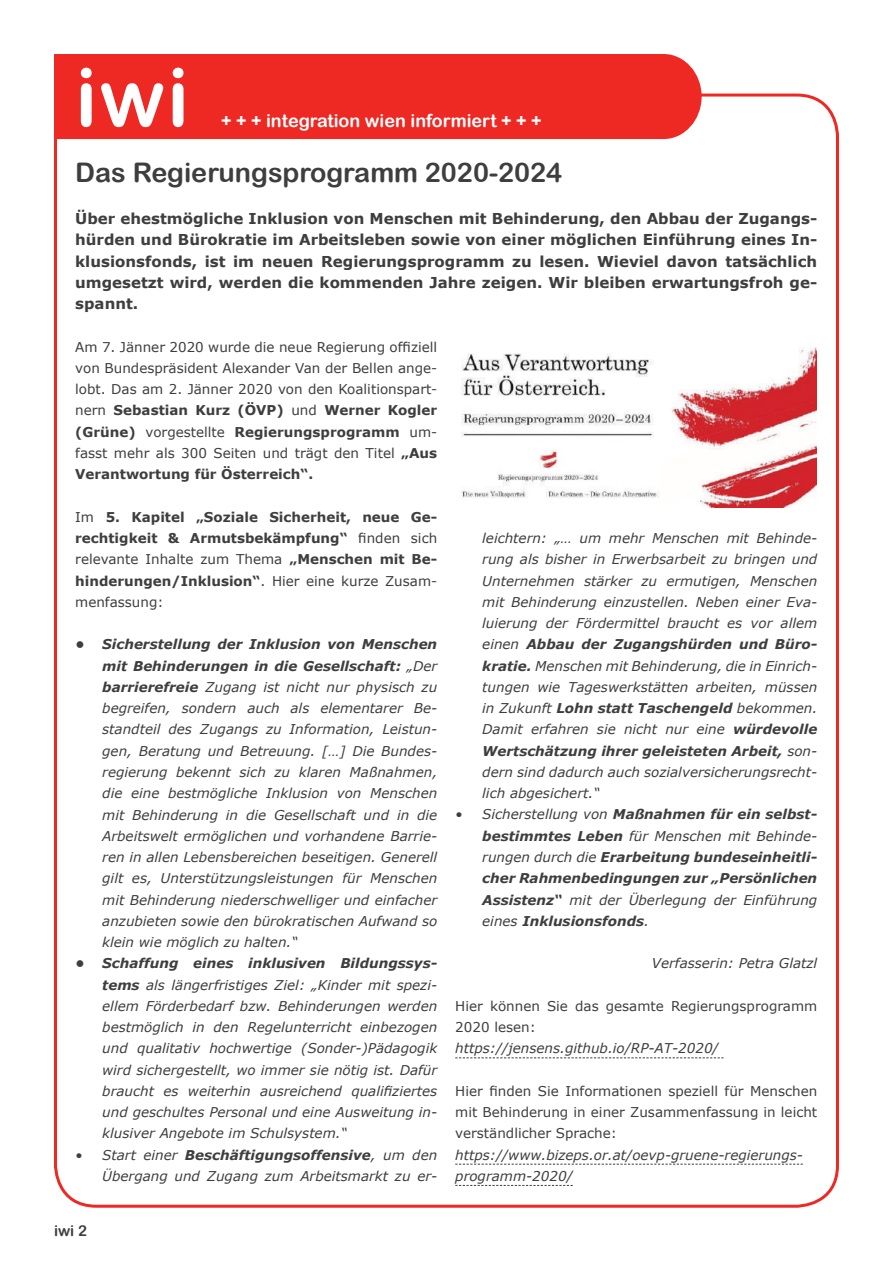
<style>
.page{position:relative;width:893px;height:1263px;background:#fff}
.page>*{position:absolute;margin:0;border:0;box-sizing:border-box;transform-origin:0 0}
.t1{font:81px "Arial Rounded MT Bold";color:#fff}
.t2{font:27px "Arial Rounded MT Bold";color:#3e3e3f}
.t3{font:18px "Arial Rounded MT Bold";color:#fff}
.t4{font:700 15px/21.3px "Verdana";color:#3e3e3f;text-align:justify}
.t5{font:15px "Arial Rounded MT Bold";color:#3e3e3f}
.t6{font:italic 13.5px/21.3px "Verdana";color:#3e3e3f;text-align:justify}
.t7{font:13.5px/21.3px "Verdana";color:#3e3e3f;text-align:justify}
.t8{font:italic 700 13.5px/21.3px "Verdana";color:#3e3e3f;text-align:justify}
.t9{font:700 13.5px/21.3px "Verdana";color:#3e3e3f;text-align:justify}
.s1{font-weight:700}
.s2{font-weight:400}
</style>
<div class="page">
<div style="left:54px;top:54px;width:648px;height:85px;background:#ee2823"></div>
<svg style="left:455px;top:1057px;width:268px;height:1px"></svg>
<svg style="left:455px;top:1164px;width:348px;height:1px"></svg>
<svg style="left:455px;top:1185px;width:118px;height:1px"></svg>
<img style="left:461px;top:347px;width:355px;height:160px">
<h1 class="t1" style="left:75px;top:50px;width:115px">iwi</h1>
<h3 class="t3" style="left:221px;top:110px;width:322px">+ + + integration wien informiert + + +</h3>
<h2 class="t2" style="left:75px;top:156px;width:488px">Das Regierungsprogramm 2020-2024</h2>
<p class="t4" style="left:75px;top:208px;width:743px">Über ehestmögliche Inklusion von Menschen mit Behinderung, den Abbau der Zugangs&shy;hürden und Bürokratie im Arbeitsleben sowie von einer möglichen Einführung eines In&shy;klusionsfonds, ist im neuen Regierungsprogramm zu lesen. Wieviel davon tatsächlich umgesetzt wird, werden die kommenden Jahre zeigen. Wir bleiben erwartungsfroh ge&shy;spannt.</p>
<p class="t7" style="left:75px;top:336px;width:364px">Am 7. Jänner 2020 wurde die neue Regierung offiziell von Bundespräsident Alexander Van der Bellen ange&shy;lobt. Das am 2. Jänner 2020 von den Koalitionspart&shy;nern <span class="s1">Sebastian Kurz (ÖVP)</span> und <span class="s1">Werner Kogler (Grüne)</span> vorgestellte <span class="s1">Regierungsprogramm</span> um&shy;fasst mehr als 300 Seiten und trägt den Titel <span class="s1">„Aus Verantwortung für Österreich“.</span></p>
<p class="t9" style="left:75px;top:506px;width:363px"><span class="s2">Im</span> 5. Kapitel „Soziale Sicherheit, neue Ge&shy;rechtigkeit &amp; Armutsbekämpfung“ <span class="s2">finden sich relevante Inhalte zum Thema</span> „Menschen mit Be&shy;hinderungen/Inklusion“<span class="s2">. Hier eine kurze Zusam&shy;menfassung:</span></p>
<p class="t6" style="left:102px;top:634px;width:337px;text-indent:-27px"><span class="s1">• Sicherstellung der Inklusion von Menschen mit Behinderungen in die Gesellschaft:</span> „Der <span class="s1">barrierefreie</span> Zugang ist nicht nur physisch zu begreifen, sondern auch als elementarer Be&shy;standteil des Zugangs zu Information, Leistun&shy;gen, Beratung und Betreuung. […] Die Bundes&shy;regierung bekennt sich zu klaren Maßnahmen, die eine bestmögliche Inklusion von Menschen mit Behinderung in die Gesellschaft und in die Arbeitswelt ermöglichen und vorhandene Barrie&shy;ren in allen Lebensbereichen beseitigen. Generell gilt es, Unterstützungsleistungen für Menschen mit Behinderung niederschwelliger und einfacher anzubieten sowie den bürokratischen Aufwand so klein wie möglich zu halten.“</p>
<p class="t6" style="left:102px;top:953px;width:337px;text-indent:-27px"><span class="s1">• Schaffung eines inklusiven Bildungssys&shy;tems</span> als längerfristiges Ziel: „Kinder mit spezi&shy;ellem Förderbedarf bzw. Behinderungen werden bestmöglich in den Regelunterricht einbezogen und qualitativ hochwertige (Sonder-)Pädagogik wird sichergestellt, wo immer sie nötig ist. Dafür braucht es weiterhin ausreichend qualifiziertes und geschultes Personal und eine Ausweitung in&shy;klusiver Angebote im Schulsystem.“</p>
<p class="t6" style="left:75px;top:1144px;width:363px;text-align:right">• Start einer <span class="s1">Beschäftigungsoffensive</span>, um den<br>Übergang und Zugang zum Arbeitsmarkt zu er-</p>
<p class="t5" style="left:54px;top:1222px;width:34px">iwi 2</p>
<p class="t6" style="left:482px;top:528px;width:337px">leichtern: „… um mehr Menschen mit Behinde&shy;rung als bisher in Erwerbsarbeit zu bringen und Unternehmen stärker zu ermutigen, Menschen mit Behinderung einzustellen. Neben einer Eva&shy;luierung der Fördermittel braucht es vor allem einen <span class="s1">Abbau der Zugangshürden und Büro&shy;kratie.</span> Menschen mit Behinderung, die in Einrich&shy;tungen wie Tageswerkstätten arbeiten, müssen in Zukunft <span class="s1">Lohn statt Taschengeld</span> bekommen.<br>Damit erfahren sie nicht nur eine <span class="s1">würdevolle Wertschätzung ihrer geleisteten Arbeit,</span> son&shy;dern sind dadurch auch sozialversicherungsrecht&shy;lich abgesichert.“</p>
<p class="t8" style="left:482px;top:804px;width:336px;text-indent:-27px"><span class="s2">• Sicherstellung von</span> Maßnahmen für ein selbst&shy;bestimmtes Leben <span class="s2">für Menschen mit Behinde&shy;rungen durch die</span> Erarbeitung bundeseinheitli&shy;cher Rahmenbedingungen zur „Persönlichen Assistenz“ <span class="s2">mit der Überlegung der Einführung eines</span> Inklusionsfonds<span class="s2">.</span></p>
<p class="t6" style="left:652px;top:953px;width:167px">Verfasserin: Petra Glatzl</p>
<p class="t7" style="left:455px;top:995px;width:364px">Hier können Sie das gesamte Regierungsprogramm<br>2020 lesen:</p>
<p class="t6" style="left:455px;top:1038px;width:265px">https://jensens.github.io/RP-AT-2020/</p>
<p class="t7" style="left:455px;top:1080px;width:364px">Hier finden Sie Informationen speziell für Menschen mit Behinderung in einer Zusammenfassung in leicht verständlicher Sprache:</p>
<p class="t6" style="left:455px;top:1144px;width:349px">https://www.bizeps.or.at/oevp-gruene-regierungs&shy;programm-2020/</p>
</div>
